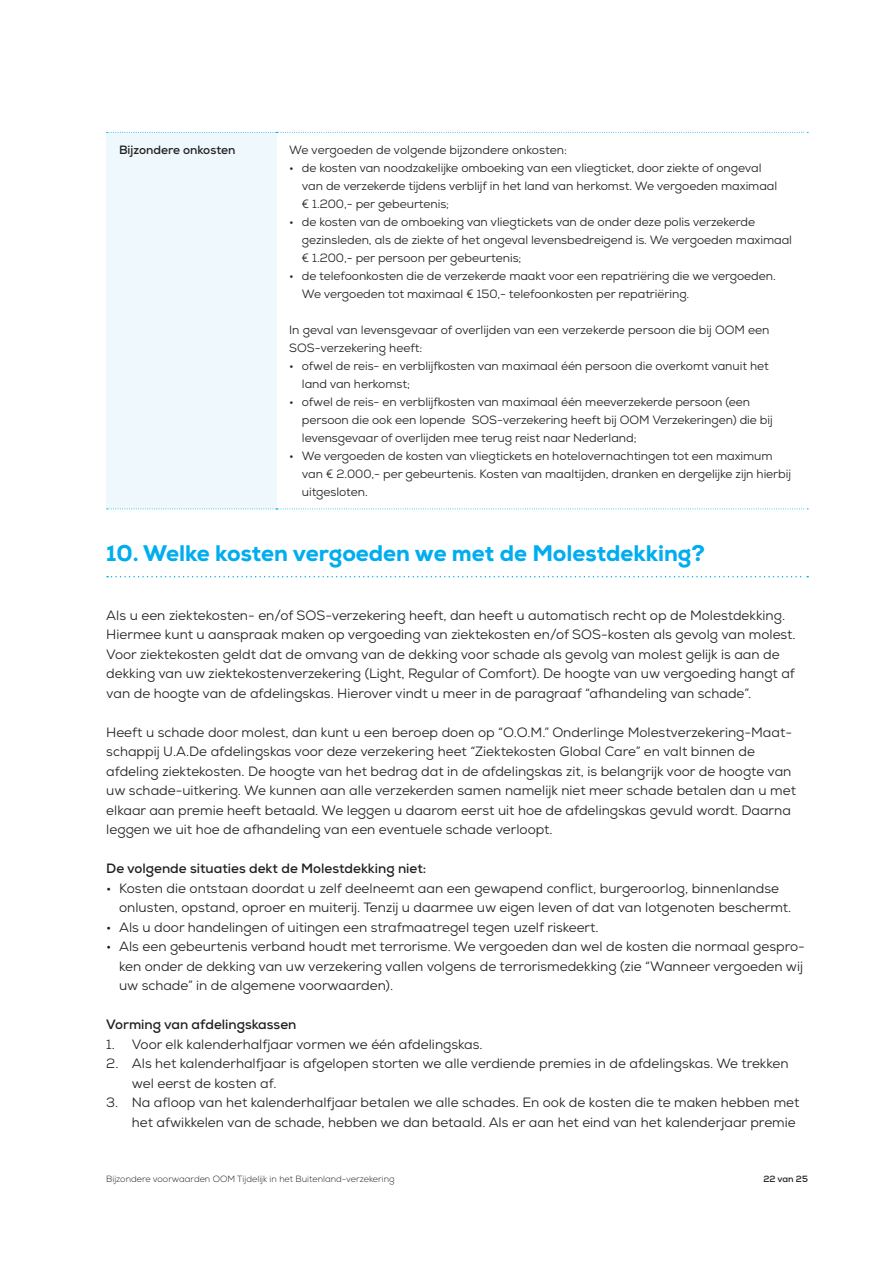
<style>
.page{position:relative;width:893px;height:1263px;background:#fff}
.page>*{position:absolute;margin:0;border:0;box-sizing:border-box;transform-origin:0 0}
.t1{font:800 22.5px "Nexa";color:#00adef}
.t2{font:13.5px/19.5px "Nexa";color:#221f1f}
.t3{font:700 13.5px "Nexa";color:#221f1f}
.t4{font:12px/18px "Nexa";letter-spacing:-.005em;color:#221f1f}
.t5{font:700 12px "Nexa";color:#221f1f}
.t6{font:300 9px "Nexa";color:#221f1f}
.t7{font:700 9px "Nexa";color:#221f1f}
</style>
<div class="page">
<svg style="left:107px;top:576px;width:701px;height:1px"></svg>
<div style="left:106px;top:132px;width:170px;height:377px;background:#eef8fd"></div>
<svg style="left:107px;top:132px;width:701px;height:1px"></svg>
<svg style="left:107px;top:509px;width:701px;height:1px"></svg>
<p class="t5" style="left:119px;top:144px;width:118px">Bijzondere onkosten</p>
<p class="t4" style="left:289px;top:142px;width:279px">We vergoeden de volgende bijzondere onkosten:</p>
<p class="t4" style="left:302px;top:160px;width:477px;text-indent:-13px">• de kosten van noodzakelijke omboeking van een vliegticket, door ziekte of ongeval van de verzekerde tijdens verblijf in het land van herkomst. We vergoeden maximaal € 1.200,- per gebeurtenis;</p>
<p class="t4" style="left:302px;top:214px;width:492px;text-indent:-13px">• de kosten van de omboeking van vliegtickets van de onder deze polis verzekerde gezinsleden, als de ziekte of het ongeval levensbedreigend is. We vergoeden maximaal € 1.200,- per persoon per gebeurtenis;</p>
<p class="t4" style="left:302px;top:268px;width:475px;text-indent:-13px">• de telefoonkosten die de verzekerde maakt voor een repatriëring die we vergoeden.<br>We vergoeden tot maximaal € 150,- telefoonkosten per repatriëring.</p>
<p class="t4" style="left:289px;top:322px;width:482px">In geval van levensgevaar of overlijden van een verzekerde persoon die bij OOM een<br>SOS-verzekering heeft:</p>
<p class="t4" style="left:302px;top:358px;width:468px;text-indent:-13px">• ofwel de reis- en verblijfkosten van maximaal één persoon die overkomt vanuit het land van herkomst;</p>
<p class="t4" style="left:302px;top:394px;width:472px;text-indent:-13px">• ofwel de reis- en verblijfkosten van maximaal één meeverzekerde persoon (een persoon die ook een lopende SOS-verzekering heeft bij OOM Verzekeringen) die bij levensgevaar of overlijden mee terug reist naar Nederland;</p>
<p class="t4" style="left:302px;top:448px;width:491px;text-indent:-13px">• We vergoeden de kosten van vliegtickets en hotelovernachtingen tot een maximum van € 2.000,- per gebeurtenis. Kosten van maaltijden, dranken en dergelijke zijn hierbij uitgesloten.</p>
<h1 class="t1" style="left:106px;top:544px;width:600px">10. Welke kosten vergoeden we met de Molestdekking?</h1>
<p class="t2" style="left:106px;top:606px;width:691px">Als u een ziektekosten- en/of SOS-verzekering heeft, dan heeft u automatisch recht op de Molestdekking.<br>Hiermee kunt u aanspraak maken op vergoeding van ziektekosten en/of SOS-kosten als gevolg van molest.<br>Voor ziektekosten geldt dat de omvang van de dekking voor schade als gevolg van molest gelijk is aan de dekking van uw ziektekostenverzekering (Light, Regular of Comfort). De hoogte van uw vergoeding hangt af van de hoogte van de afdelingskas. Hierover vindt u meer in de paragraaf “afhandeling van schade”.</p>
<p class="t2" style="left:106px;top:723px;width:691px">Heeft u schade door molest, dan kunt u een beroep doen op “O.O.M.” Onderlinge Molestverzekering-Maat&shy;schappij U.A.De afdelingskas voor deze verzekering heet “Ziektekosten Global Care” en valt binnen de afdeling ziektekosten. De hoogte van het bedrag dat in de afdelingskas zit, is belangrijk voor de hoogte van uw schade-uitkering. We kunnen aan alle verzekerden samen namelijk niet meer schade betalen dan u met elkaar aan premie heeft betaald. We leggen u daarom eerst uit hoe de afdelingskas gevuld wordt. Daarna leggen we uit hoe de afhandeling van een eventuele schade verloopt.</p>
<p class="t3" style="left:106px;top:862px;width:322px">De volgende situaties dekt de Molestdekking niet:</p>
<p class="t2" style="left:119px;top:879px;width:674px;text-indent:-13px">• Kosten die ontstaan doordat u zelf deelneemt aan een gewapend conflict, burgeroorlog, binnenlandse onlusten, opstand, oproer en muiterij. Tenzij u daarmee uw eigen leven of dat van lotgenoten beschermt.</p>
<p class="t2" style="left:106px;top:918px;width:494px">• Als u door handelingen of uitingen een strafmaatregel tegen uzelf riskeert.</p>
<p class="t2" style="left:119px;top:938px;width:687px;text-indent:-13px">• Als een gebeurtenis verband houdt met terrorisme. We vergoeden dan wel de kosten die normaal gespro&shy;ken onder de dekking van uw verzekering vallen volgens de terrorismedekking (zie “Wanneer vergoeden wij uw schade” in de algemene voorwaarden).</p>
<p class="t3" style="left:106px;top:1018px;width:192px">Vorming van afdelingskassen</p>
<p class="t2" style="left:106px;top:1035px;width:378px">1. Voor elk kalenderhalfjaar vormen we één afdelingskas.</p>
<p class="t2" style="left:132px;top:1055px;width:658px;text-indent:-26px">2. Als het kalenderhalfjaar is afgelopen storten we alle verdiende premies in de afdelingskas. We trekken wel eerst de kosten af.</p>
<p class="t2" style="left:106px;top:1094px;width:694px;text-align:right">3. Na afloop van het kalenderhalfjaar betalen we alle schades. En ook de kosten die te maken hebben met het afwikkelen van de schade, hebben we dan betaald. Als er aan het eind van het kalenderjaar premie</p>
<p class="t6" style="left:106px;top:1176px;width:290px">Bijzondere voorwaarden OOM Tijdelijk in het Buitenland-verzekering</p>
<p class="t7" style="left:763px;top:1175px;width:46px">22 van 25</p>
</div>
